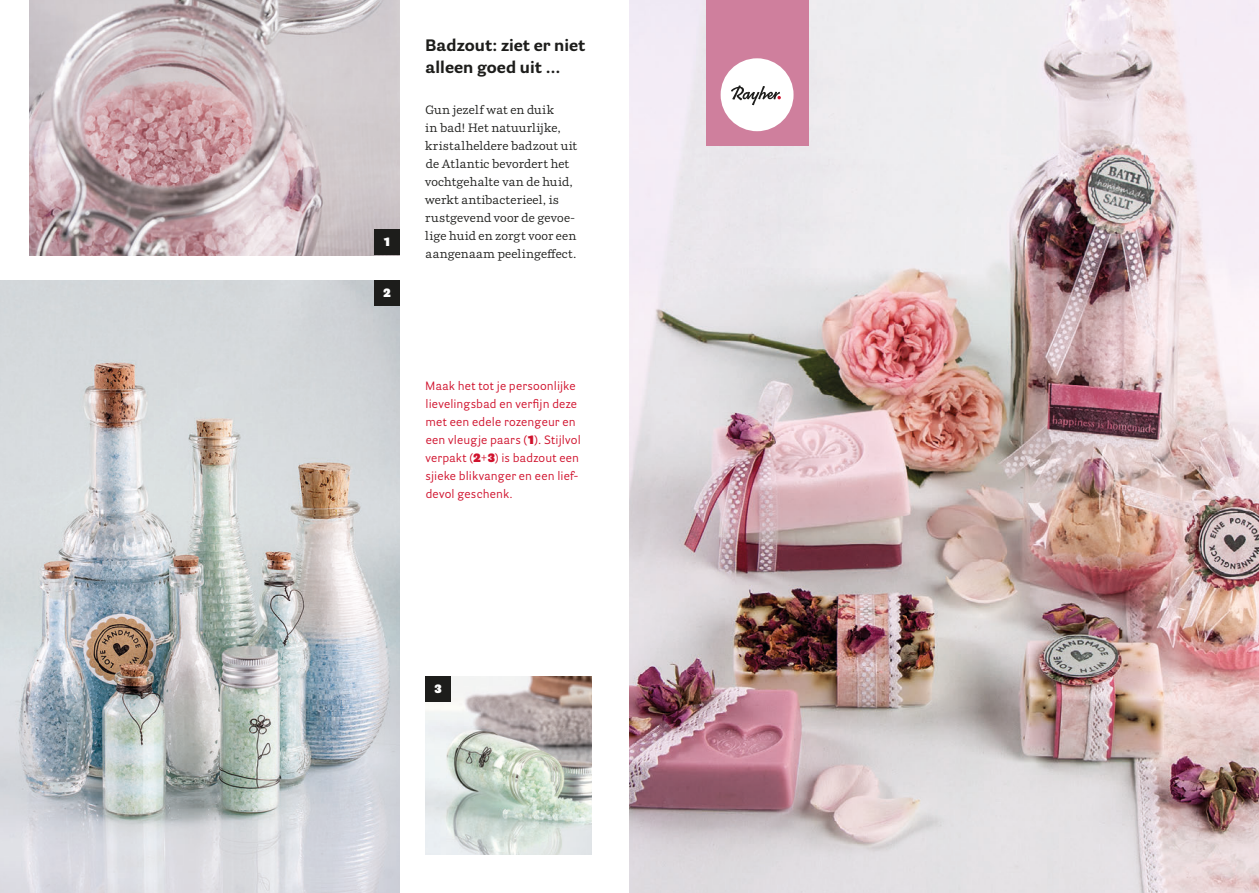
<style>
.page{position:relative;width:1259px;height:893px;background:#fff}
.page>*{position:absolute;margin:0;border:0;box-sizing:border-box;transform-origin:0 0}
.t1{font:700 16.5px/22.5px "Parry Grotesque Pro";color:#1d1d1b}
.t2{font:12px/18px "Parry Pro";letter-spacing:.01em;color:#1d1d1b}
.t3{font:12px/18px "Parry Grotesque Pro";letter-spacing:.015em;color:#d0122d}
.t4{font:900 12px "Parry Grotesque Pro";color:#fff}
.s1{font-weight:900}
</style>
<div class="page">
<img style="left:425px;top:676px;width:166px;height:179px">
<img style="left:629px;top:0;width:630px;height:893px">
<img style="left:0;top:281px;width:400px;height:612px">
<img style="left:30px;top:0;width:370px;height:255px">
<div style="left:706px;top:0;width:102px;height:146px;background:#cf7f9d"></div>
<div style="left:720px;top:58px;width:73px;height:73px;background:#fff;border-radius:50%"></div>
<svg style="left:731px;top:85px;width:50px;height:20px"></svg>
<div style="left:374px;top:281px;width:26px;height:25px;background:#1d1d1b"></div>
<div style="left:425px;top:676px;width:26px;height:26px;background:#1d1d1b"></div>
<div style="left:374px;top:230px;width:26px;height:25px;background:#1d1d1b"></div>
<p class="t4" style="left:384px;top:233px;width:8px">1</p>
<p class="t4" style="left:383px;top:284px;width:9px">2</p>
<h1 class="t1" style="left:425px;top:34px;width:162px">Badzout: ziet er niet alleen goed uit …</h1>
<p class="t2" style="left:425px;top:101px;width:154px">Gun jezelf wat en duik<br>in bad! Het natuurlijke, kristalheldere badzout uit de Atlantic bevordert het vochtgehalte van de huid, werkt antibacterieel, is rustgevend voor de gevoe&shy;lige huid en zorgt voor een aangenaam peelingeffect.</p>
<p class="t3" style="left:425px;top:376px;width:157px">Maak het tot je persoonlijke lievelingsbad en verfijn deze met een edele rozengeur en een vleugje paars (<span class="s1">1</span>). Stijlvol verpakt (<span class="s1">2</span>+<span class="s1">3</span>) is badzout een sjieke blikvanger en een lief&shy;devol geschenk.</p>
<p class="t4" style="left:434px;top:680px;width:9px">3</p>
</div>
